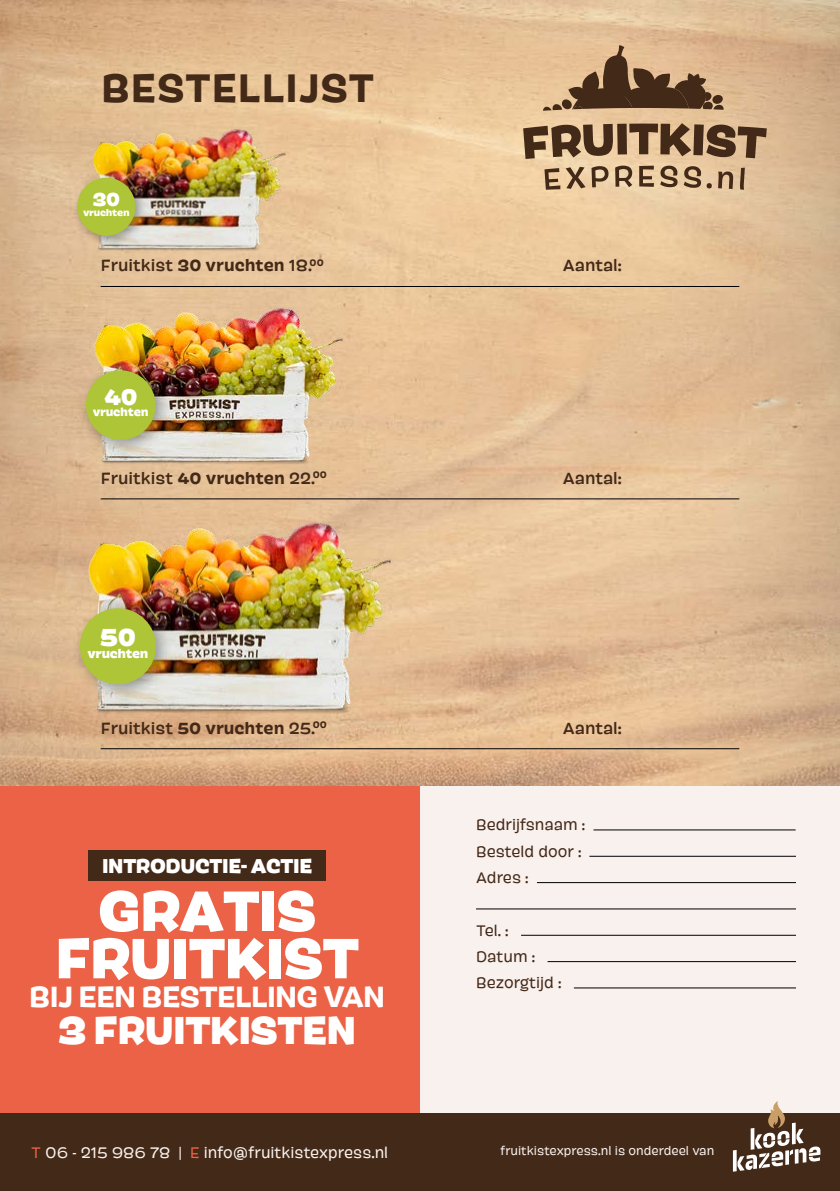
<style>
.page{position:relative;width:840px;height:1191px;background:#fff}
.page>*{position:absolute;margin:0;border:0;box-sizing:border-box;transform-origin:0 0}
.t1{font:700 56.2px/47.4px "Pancho W03";letter-spacing:-.05em;color:#fff;text-align:center}
.t2{font:600 39.4px "Pancho W03";color:#432918}
.t3{font:700 38.6px "Pancho W03";letter-spacing:-.05em;color:#fff}
.t4{font:600 29px "Pancho W03";letter-spacing:-.05em;color:#fff}
.t5{font:700 24.4px "Pancho W03";color:#fff}
.t6{font:700 22.4px "Pancho W03";color:#fff}
.t7{font:700 19.8px "Pancho W03";letter-spacing:-.05em;color:#fff}
.t8{font:700 18.6px "Pancho W03";color:#fff}
.t9{font:500 16px "Pancho W03";color:#432918}
.t10{font:15.2px/26.4px "Pancho W03";color:#432918}
.t11{font:15.2px "Pancho W03";color:#f9f1ed}
.t12{font:700 12.2px "Pancho W03";letter-spacing:-.025em;color:#fff}
.t13{font:12px "Pancho W03";color:#f9f1ed}
.t14{font:700 11.2px "Pancho W03";letter-spacing:-.025em;color:#fff}
.t15{font:700 9.4px "Pancho W03";letter-spacing:-.025em;color:#fff}
.t16{font:600 9.4px "Pancho W03";color:#432918}
.s1{font-weight:600}
.s2{color:#ec6246}
</style>
<div class="page">
<img style="left:0;top:0;width:839px;height:786px">
<img style="left:69px;top:106px;width:229px;height:167px">
<div style="left:71px;top:171px;width:77px;height:77px;background:#000;opacity:.35"></div>
<div style="left:77px;top:178px;width:58px;height:58px;background:#aec538;border-radius:50%"></div>
<img style="left:64px;top:278px;width:295px;height:209px">
<div style="left:78px;top:362px;width:93px;height:93px;background:#000;opacity:.35"></div>
<div style="left:86px;top:370px;width:69px;height:70px;background:#aec538;border-radius:50%"></div>
<img style="left:51px;top:487px;width:360px;height:263px">
<div style="left:71px;top:599px;width:102px;height:102px;background:#000;opacity:.35"></div>
<div style="left:80px;top:608px;width:76px;height:76px;background:#aec538;border-radius:50%"></div>
<svg style="left:523px;top:124px;width:89px;height:35px;background:#8c7054"></svg>
<div style="left:616px;top:124px;width:10px;height:30px;background:#432918"></div>
<svg style="left:629px;top:123px;width:137px;height:35px;background:#907356"></svg>
<svg style="left:544px;top:167px;width:41px;height:23px"></svg>
<svg style="left:591px;top:166px;width:17px;height:21px"></svg>
<svg style="left:614px;top:166px;width:18px;height:21px"></svg>
<svg style="left:638px;top:166px;width:15px;height:21px"></svg>
<svg style="left:660px;top:166px;width:17px;height:21px"></svg>
<svg style="left:683px;top:166px;width:17px;height:22px"></svg>
<svg style="left:706px;top:183px;width:5px;height:5px"></svg>
<svg style="left:717px;top:171px;width:16px;height:18px"></svg>
<svg style="left:739px;top:168px;width:5px;height:22px"></svg>
<svg style="left:542px;top:45px;width:181px;height:66px;background:#a38262"></svg>
<hr style="left:101px;top:286px;width:637px;height:1px;background:#000">
<hr style="left:101px;top:498px;width:637px;height:1px;background:#000">
<hr style="left:101px;top:748px;width:637px;height:1px;background:#000">
<div style="left:0;top:786px;width:839px;height:334px;background:#ec6246"></div>
<div style="left:420px;top:786px;width:419px;height:334px;background:#f9f1ed"></div>
<hr style="left:593px;top:829px;width:202px;height:1px;background:#000">
<hr style="left:589px;top:856px;width:206px;height:1px;background:#000">
<hr style="left:536px;top:882px;width:259px;height:1px;background:#000">
<hr style="left:476px;top:908px;width:319px;height:1px;background:#000">
<hr style="left:521px;top:935px;width:274px;height:1px;background:#000">
<hr style="left:547px;top:961px;width:248px;height:1px;background:#000">
<hr style="left:573px;top:987px;width:222px;height:1px;background:#000">
<div style="left:88px;top:849px;width:238px;height:31px;background:#432918"></div>
<div style="left:0;top:1113px;width:839px;height:78px;background:#432918"></div>
<svg style="left:732px;top:1101px;width:88px;height:70px"></svg>
<h2 class="t2" style="left:101px;top:63px;width:275px">BESTELLIJST</h2>
<p class="t8" style="left:92px;top:188px;width:29px">30</p>
<p class="t15" style="left:83px;top:206px;width:48px">vruchten</p>
<p class="t9" style="left:101px;top:256px;width:213px">Fruitkist <span class="s1">30 vruchten</span> 18.</p>
<p class="t9" style="left:562px;top:256px;width:61px">Aantal:</p>
<p class="t16" style="left:309px;top:257px;width:16px">00</p>
<h3 class="t6" style="left:104px;top:383px;width:35px">40</h3>
<p class="t14" style="left:93px;top:405px;width:57px">vruchten</p>
<p class="t9" style="left:101px;top:468px;width:216px">Fruitkist <span class="s1">40 vruchten</span> 22.</p>
<p class="t9" style="left:562px;top:468px;width:61px">Aantal:</p>
<p class="t16" style="left:312px;top:469px;width:16px">00</p>
<h3 class="t5" style="left:100px;top:622px;width:38px">50</h3>
<p class="t12" style="left:87px;top:646px;width:62px">vruchten</p>
<p class="t9" style="left:101px;top:718px;width:216px">Fruitkist <span class="s1">50 vruchten</span> 25.</p>
<p class="t9" style="left:562px;top:718px;width:61px">Aantal:</p>
<p class="t16" style="left:313px;top:719px;width:16px">00</p>
<p class="t7" style="left:102px;top:853px;width:212px">INTRODUCTIE- ACTIE</p>
<h1 class="t1" style="left:54px;top:889px;width:307px">GRATIS<br>FRUITKIST</h1>
<h3 class="t4" style="left:29px;top:978px;width:358px">BIJ EEN BESTELLING VAN</h3>
<h3 class="t3" style="left:58px;top:1005px;width:300px">3 FRUITKISTEN</h3>
<p class="t10" style="left:476px;top:811px;width:111px">Bedrijfsnaam :<br>Besteld door :<br>Adres :</p>
<p class="t10" style="left:476px;top:917px;width:87px">Tel. :<br>Datum :<br>Bezorgtijd :</p>
<p class="t11" style="left:31px;top:1143px;width:358px"><span class="s2">T</span> 06 - 215 986 78 | <span class="s2">E</span> info@fruitkistexpress.nl</p>
<p class="t13" style="left:500px;top:1143px;width:215px">fruitkistexpress.nl is onderdeel van</p>
</div>
